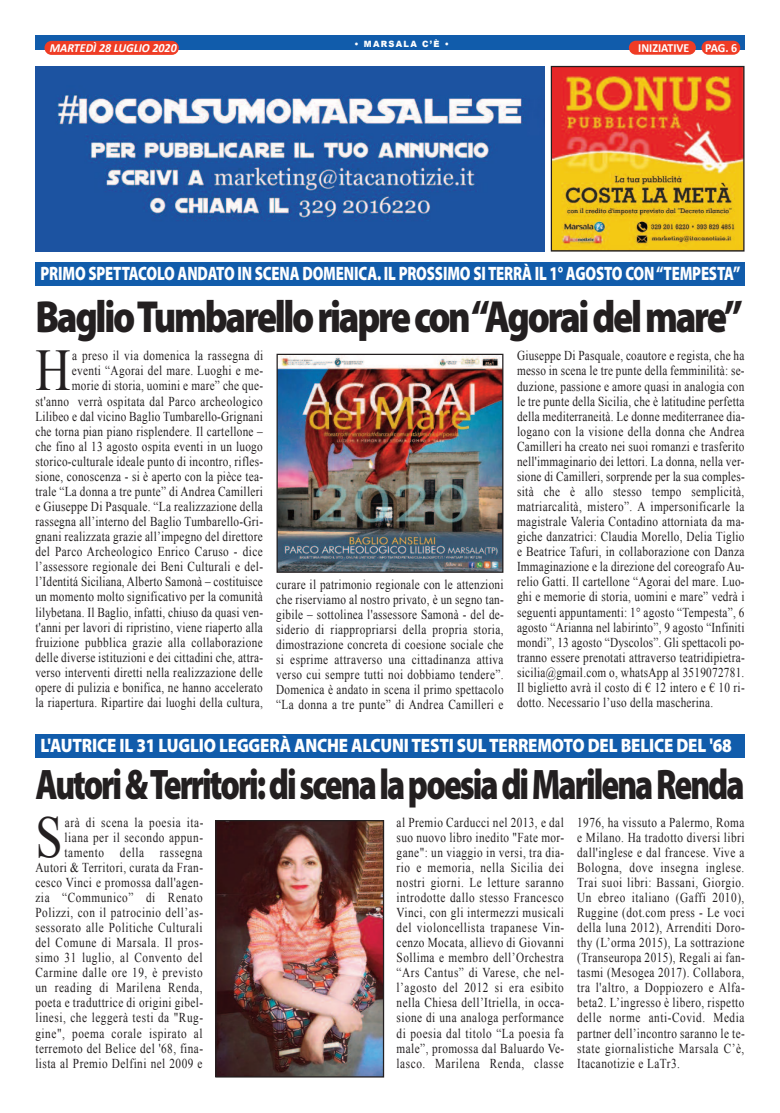
<style>
.page{position:relative;width:780px;height:1113px;background:#fff}
.page>*{position:absolute;margin:0;border:0;box-sizing:border-box;transform-origin:0 0}
.t1{font:59px "Times New Roman";color:#231f20;scale:.83 1}
.t2{font:900 45.12px "Myriad Pro";letter-spacing:-.06em;color:#231f20;scale:.84 1}
.t3{font:900 42.88px "Myriad Pro";letter-spacing:-.06em;color:#231f20;scale:.77 1}
.t4{font:900 19.5px "Myriad Pro";letter-spacing:-.01em;color:#fff;scale:.76 1}
.t5{font:900 19.5px "Myriad Pro";letter-spacing:-.01em;color:#fff;scale:.87 1}
.t6{font:13.62px/15px "Times New Roman";letter-spacing:.025em;color:#231f20;text-align:justify;scale:.83 1}
.t7{font:13.62px/15px "Times New Roman";letter-spacing:.05em;color:#231f20;text-align:right;scale:.83 1}
.t8{font:italic 700 12.38px "Calibri";color:#fff;scale:.96 1}
.t9{font:700 12.38px "Calibri";color:#fff;scale:.96 1}
.t10{font:900 8.62px "Arial";letter-spacing:.15em;color:#fff;scale:.96 1}
</style>
<div class="page">
<div style="left:35px;top:35px;width:709px;height:14px;background:#115cab"></div>
<div style="left:701px;top:41px;width:39px;height:14px;background:#ef3c25;border-radius:7px"></div>
<div style="left:44px;top:41px;width:135px;height:14px;background:#ef3c25;border-radius:7px"></div>
<div style="left:629px;top:41px;width:66px;height:14px;background:#ef3c25;border-radius:7px"></div>
<div style="left:35px;top:66px;width:509px;height:186px;background:#1c53a1"></div>
<img style="left:47px;top:76px;width:479px;height:158px">
<img style="left:552px;top:68px;width:190px;height:182px">
<div style="left:550px;top:66px;width:194px;height:186px;border:1px solid #231f20"></div>
<div style="left:35px;top:262px;width:709px;height:24px;background:#115cab"></div>
<div style="left:35px;top:734px;width:709px;height:23px;background:#115cab"></div>
<img style="left:278px;top:356px;width:223px;height:215px">
<div style="left:276px;top:354px;width:227px;height:219px;border:1px solid #231f20"></div>
<img style="left:217px;top:822px;width:165px;height:253px">
<div style="left:215px;top:820px;width:169px;height:257px;border:1px solid #231f20"></div>
<p class="t10" style="left:354px;top:37px;width:100px">• MARSALA C’È •</p>
<p class="t8" style="left:50px;top:42px;width:134px">MARTEDÌ 28 LUGLIO 2020</p>
<p class="t9" style="left:638px;top:43px;width:55px">INIZIATIVE</p>
<p class="t9" style="left:705px;top:43px;width:35px">PAG. 6</p>
<h3 class="t4" style="left:40px;top:266px;width:922px">PRIMO SPETTACOLO ANDATO IN SCENA DOMENICA. IL PROSSIMO SITERRÀ IL 1° AGOSTO CON“TEMPESTA”</h3>
<h2 class="t2" style="left:35px;top:300px;width:843px">BaglioTumbarelloriaprecon“Agoraidelmare”</h2>
<p class="t6" style="left:35px;top:348px;width:276px;text-align:right">a preso il via domenica la rassegna di<br>eventi “Agorai del mare. Luoghi e me-<br>morie di storia, uomini e mare” che que&shy;st'anno verrà ospitata dal Parco archeologico Lilibeo e dal vicino Baglio Tumbarello-Grignani che torna pian piano risplendere. Il cartellone – che fino al 13 agosto ospita eventi in un luogo storico-culturale ideale punto di incontro, rifles&shy;sione, conoscenza - si è aperto con la pièce tea&shy;trale “La donna a tre punte” di Andrea Camilleri e Giuseppe Di Pasquale. “La realizzazione della rassegna all’interno del Baglio Tumbarello-Gri&shy;gnani realizzata grazie all’impegno del direttore del Parco Archeologico Enrico Caruso - dice l’assessore regionale dei Beni Culturali e del&shy;l’Identitá Siciliana, Alberto Samonà – costituisce un momento molto significativo per la comunità lilybetana. Il Baglio, infatti, chiuso da quasi ven&shy;t'anni per lavori di ripristino, viene riaperto alla fruizione pubblica grazie alla collaborazione delle diverse istituzioni e dei cittadini che, attra&shy;verso interventi diretti nella realizzazione delle opere di pulizia e bonifica, ne hanno accelerato la riapertura. Ripartire dai luoghi della cultura,</p>
<h1 class="t1" style="left:35px;top:338px;width:44px">H</h1>
<p class="t6" style="left:276px;top:576px;width:276px">curare il patrimonio regionale con le attenzioni che riserviamo al nostro privato, è un segno tan&shy;gibile – sottolinea l'assessore Samonà - del de&shy;siderio di riappropriarsi della propria storia, dimostrazione concreta di coesione sociale che si esprime attraverso una cittadinanza attiva verso cui sempre tutti noi dobbiamo tendere”.<br>Domenica è andato in scena il primo spettacolo “La donna a tre punte” di Andrea Camilleri e</p>
<p class="t6" style="left:517px;top:348px;width:276px">Giuseppe Di Pasquale, coautore e regista, che ha messo in scena le tre punte della femminilità: se&shy;duzione, passione e amore quasi in analogia con le tre punte della Sicilia, che è latitudine perfetta della mediterraneità. Le donne mediterranee dia&shy;logano con la visione della donna che Andrea Camilleri ha creato nei suoi romanzi e trasferito nell'immaginario dei lettori. La donna, nella ver&shy;sione di Camilleri, sorprende per la sua comples&shy;sità che è allo stesso tempo semplicità, matriarcalità, mistero”. A impersonificarle la magistrale Valeria Contadino attorniata da ma&shy;giche danzatrici: Claudia Morello, Delia Tiglio e Beatrice Tafuri, in collaborazione con Danza Immaginazione e la direzione del coreografo Au&shy;relio Gatti. Il cartellone “Agorai del mare. Luo&shy;ghi e memorie di storia, uomini e mare” vedrà i seguenti appuntamenti: 1° agosto “Tempesta”, 6 agosto “Arianna nel labirinto”, 9 agosto “Infiniti mondi”, 13 agosto “Dyscolos”. Gli spettacoli po&shy;tranno essere prenotati attraverso teatridipietra&shy;sicilia@gmail.com o, whatsApp al 3519072781.<br>Il biglietto avrà il costo di € 12 intero e € 10 ri&shy;dotto. Necessario l’uso della mascherina.</p>
<h3 class="t5" style="left:40px;top:738px;width:796px">L'AUTRICE IL 31 LUGLIO LEGGERÀ ANCHE ALCUNITESTI SULTERREMOTO DEL BELICE DEL '68</h3>
<h3 class="t3" style="left:35px;top:768px;width:922px">Autori&amp;Territori:discenalapoesiadiMarilenaRenda</h3>
<h1 class="t1" style="left:35px;top:804px;width:34px">S</h1>
<p class="t7" style="left:35px;top:814px;width:204px">arà di scena la poesia ita-<br>liana per il secondo appun&shy;tamento della rassegna<br>Autori &amp; Territori, curata da Fran&shy;cesco Vinci e promossa dall'agen&shy;zia “Communico” di Renato<br>Polizzi, con il patrocinio dell’as&shy;sessorato alle Politiche Culturali del Comune di Marsala. Il pros&shy;simo 31 luglio, al Convento del<br>Carmine dalle ore 19, è previsto un reading di Marilena Renda, poeta e traduttrice di origini gibel&shy;linesi, che leggerà testi da "Rug&shy;gine", poema corale ispirato al terremoto del Belice del '68, fina&shy;lista al Premio Delfini nel 2009 e</p>
<p class="t6" style="left:396px;top:814px;width:203px">al Premio Carducci nel 2013, e dal suo nuovo libro inedito "Fate mor&shy;gane": un viaggio in versi, tra dia&shy;rio e memoria, nella Sicilia dei nostri giorni. Le letture saranno introdotte dallo stesso Francesco Vinci, con gli intermezzi musicali del violoncellista trapanese Vin&shy;cenzo Mocata, allievo di Giovanni Sollima e membro dell’Orchestra “Ars Cantus” di Varese, che nel&shy;l’agosto del 2012 si era esibito nella Chiesa dell’Itriella, in occa&shy;sione di una analoga performance di poesia dal titolo “La poesia fa male”, promossa dal Baluardo Ve&shy;lasco. Marilena Renda, classe</p>
<p class="t6" style="left:577px;top:814px;width:203px">1976, ha vissuto a Palermo, Roma e Milano. Ha tradotto diversi libri dall'inglese e dal francese. Vive a Bologna, dove insegna inglese.<br>Trai suoi libri: Bassani, Giorgio.<br>Un ebreo italiano (Gaffi 2010), Ruggine (dot.com press - Le voci della luna 2012), Arrenditi Doro&shy;thy (L’orma 2015), La sottrazione (Transeuropa 2015), Regali ai fan&shy;tasmi (Mesogea 2017). Collabora, tra l'altro, a Doppiozero e Alfa&shy;beta2. L’ingresso è libero, rispetto delle norme anti-Covid. Media partner dell’incontro saranno le te&shy;state giornalistiche Marsala C’è, Itacanotizie e LaTr3.</p>
</div>
